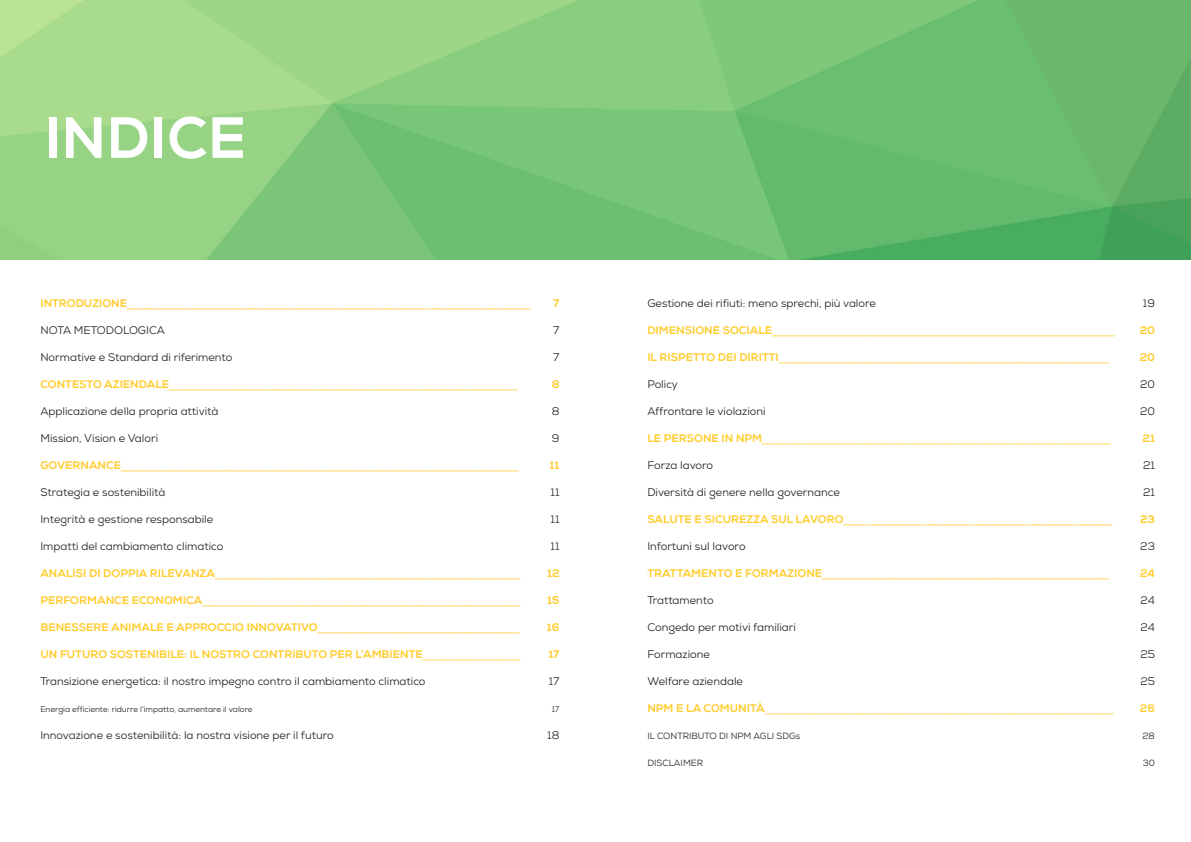
<style>
.page{position:relative;width:1191px;height:842px;background:#fff}
.page>*{position:absolute;margin:0;border:0;box-sizing:border-box;transform-origin:0 0}
.t1{font:800 58px "Nexa";color:#fff}
.t2{font:11px "Arial";color:#ffcc2e}
.t3{font:11px "Nexa";color:#231f20}
.t4{font:800 11px "Nexa";color:#ffcc2e}
.t5{font:9px "Nexa";color:#231f20}
.t6{font:8px "Nexa";color:#231f20}
.s1{font-family:"Nexa";font-weight:800}
.s2{font-family:"Arial";font-weight:400}
</style>
<div class="page">
<img style="left:0;top:0;width:1191px;height:259px">
<h1 class="t1" style="left:44px;top:102px;width:204px">INDICE</h1>
<p class="t2" style="left:40px;top:296px;width:492px"><span class="s1">INTRODUZIONE</span>__________________________________________________________________</p>
<p class="t4" style="left:553px;top:297px;width:8px">7</p>
<p class="t3" style="left:40px;top:324px;width:126px">NOTA METODOLOGICA</p>
<p class="t3" style="left:553px;top:324px;width:8px">7</p>
<p class="t3" style="left:40px;top:351px;width:193px">Normative e Standard di riferimento</p>
<p class="t3" style="left:553px;top:351px;width:8px">7</p>
<p class="t2" style="left:40px;top:377px;width:479px"><span class="s1">CONTESTO AZIENDALE</span>_________________________________________________________</p>
<p class="t4" style="left:552px;top:378px;width:9px">8</p>
<p class="t3" style="left:40px;top:405px;width:180px">Applicazione della propria attività</p>
<p class="t3" style="left:552px;top:405px;width:9px">8</p>
<p class="t3" style="left:40px;top:432px;width:119px">Mission, Vision e Valori</p>
<p class="t3" style="left:552px;top:432px;width:9px">9</p>
<p class="t2" style="left:40px;top:458px;width:480px"><span class="s1">GOVERNANCE</span>_________________________________________________________________</p>
<p class="t4" style="left:549px;top:459px;width:11px">11</p>
<p class="t3" style="left:40px;top:486px;width:126px">Strategia e sostenibilità</p>
<p class="t3" style="left:550px;top:486px;width:10px">11</p>
<p class="t3" style="left:40px;top:513px;width:174px">Integrità e gestione responsabile</p>
<p class="t3" style="left:550px;top:513px;width:10px">11</p>
<p class="t3" style="left:40px;top:540px;width:184px">Impatti del cambiamento climatico</p>
<p class="t3" style="left:550px;top:540px;width:10px">11</p>
<p class="t2" style="left:40px;top:566px;width:482px"><span class="s1">ANALISI DI DOPPIA RILEVANZA</span>__________________________________________________</p>
<p class="t4" style="left:547px;top:567px;width:14px">12</p>
<p class="t2" style="left:40px;top:593px;width:481px"><span class="s1">PERFORMANCE ECONOMICA</span>____________________________________________________</p>
<p class="t4" style="left:547px;top:594px;width:14px">15</p>
<p class="t4" style="left:40px;top:621px;width:480px">BENESSERE ANIMALE E APPROCCIO INNOVATIVO<span class="s2">_________________________________</span></p>
<p class="t4" style="left:547px;top:621px;width:14px">16</p>
<p class="t4" style="left:40px;top:648px;width:482px">UN FUTURO SOSTENIBILE: IL NOSTRO CONTRIBUTO PER L’AMBIENTE<span class="s2">________________</span></p>
<p class="t4" style="left:548px;top:648px;width:13px">17</p>
<p class="t3" style="left:40px;top:675px;width:386px">Transizione energetica: il nostro impegno contro il cambiamento climatico</p>
<p class="t3" style="left:549px;top:675px;width:12px">17</p>
<p class="t6" style="left:40px;top:704px;width:214px">Energia efficiente: ridurre l’impatto, aumentare il valore</p>
<p class="t6" style="left:552px;top:704px;width:9px">17</p>
<p class="t3" style="left:40px;top:729px;width:295px">Innovazione e sostenibilità: la nostra visione per il futuro</p>
<p class="t3" style="left:547px;top:729px;width:14px">18</p>
<p class="t3" style="left:647px;top:297px;width:230px">Gestione dei rifiuti: meno sprechi, più valore</p>
<p class="t3" style="left:1142px;top:297px;width:14px">19</p>
<p class="t2" style="left:647px;top:323px;width:469px"><span class="s1">DIMENSIONE SOCIALE</span>________________________________________________________</p>
<p class="t4" style="left:1139px;top:324px;width:17px">20</p>
<p class="t2" style="left:647px;top:350px;width:463px"><span class="s1">IL RISPETTO DEI DIRITTI</span>______________________________________________________</p>
<p class="t4" style="left:1139px;top:351px;width:17px">20</p>
<p class="t3" style="left:647px;top:378px;width:32px">Policy</p>
<p class="t3" style="left:1140px;top:378px;width:16px">20</p>
<p class="t3" style="left:647px;top:405px;width:120px">Affrontare le violazioni</p>
<p class="t3" style="left:1140px;top:405px;width:16px">20</p>
<p class="t2" style="left:647px;top:431px;width:465px"><span class="s1">LE PERSONE IN NPM</span>_________________________________________________________</p>
<p class="t4" style="left:1142px;top:432px;width:14px">21</p>
<p class="t3" style="left:647px;top:459px;width:67px">Forza lavoro</p>
<p class="t3" style="left:1143px;top:459px;width:13px">21</p>
<p class="t3" style="left:647px;top:486px;width:194px">Diversità di genere nella governance</p>
<p class="t3" style="left:1143px;top:486px;width:13px">21</p>
<p class="t2" style="left:647px;top:512px;width:467px"><span class="s1">SALUTE E SICUREZZA SUL LAVORO</span>____________________________________________</p>
<p class="t4" style="left:1140px;top:513px;width:16px">23</p>
<p class="t3" style="left:647px;top:540px;width:100px">Infortuni sul lavoro</p>
<p class="t3" style="left:1140px;top:540px;width:16px">23</p>
<p class="t2" style="left:647px;top:566px;width:464px"><span class="s1">TRATTAMENTO E FORMAZIONE</span>_______________________________________________</p>
<p class="t4" style="left:1140px;top:567px;width:16px">24</p>
<p class="t3" style="left:647px;top:594px;width:68px">Trattamento</p>
<p class="t3" style="left:1140px;top:594px;width:16px">24</p>
<p class="t3" style="left:647px;top:621px;width:150px">Congedo per motivi familiari</p>
<p class="t3" style="left:1140px;top:621px;width:16px">24</p>
<p class="t3" style="left:647px;top:648px;width:64px">Formazione</p>
<p class="t3" style="left:1140px;top:648px;width:16px">25</p>
<p class="t3" style="left:647px;top:675px;width:97px">Welfare aziendale</p>
<p class="t3" style="left:1140px;top:675px;width:16px">25</p>
<p class="t2" style="left:647px;top:701px;width:467px"><span class="s1">NPM E LA COMUNITÀ</span>_________________________________________________________</p>
<p class="t4" style="left:1139px;top:702px;width:17px">26</p>
<p class="t5" style="left:647px;top:730px;width:155px">IL CONTRIBUTO DI NPM AGLI SDGs</p>
<p class="t5" style="left:1142px;top:730px;width:14px">28</p>
<p class="t5" style="left:647px;top:757px;width:57px">DISCLAIMER</p>
<p class="t5" style="left:1142px;top:757px;width:14px">30</p>
</div>
